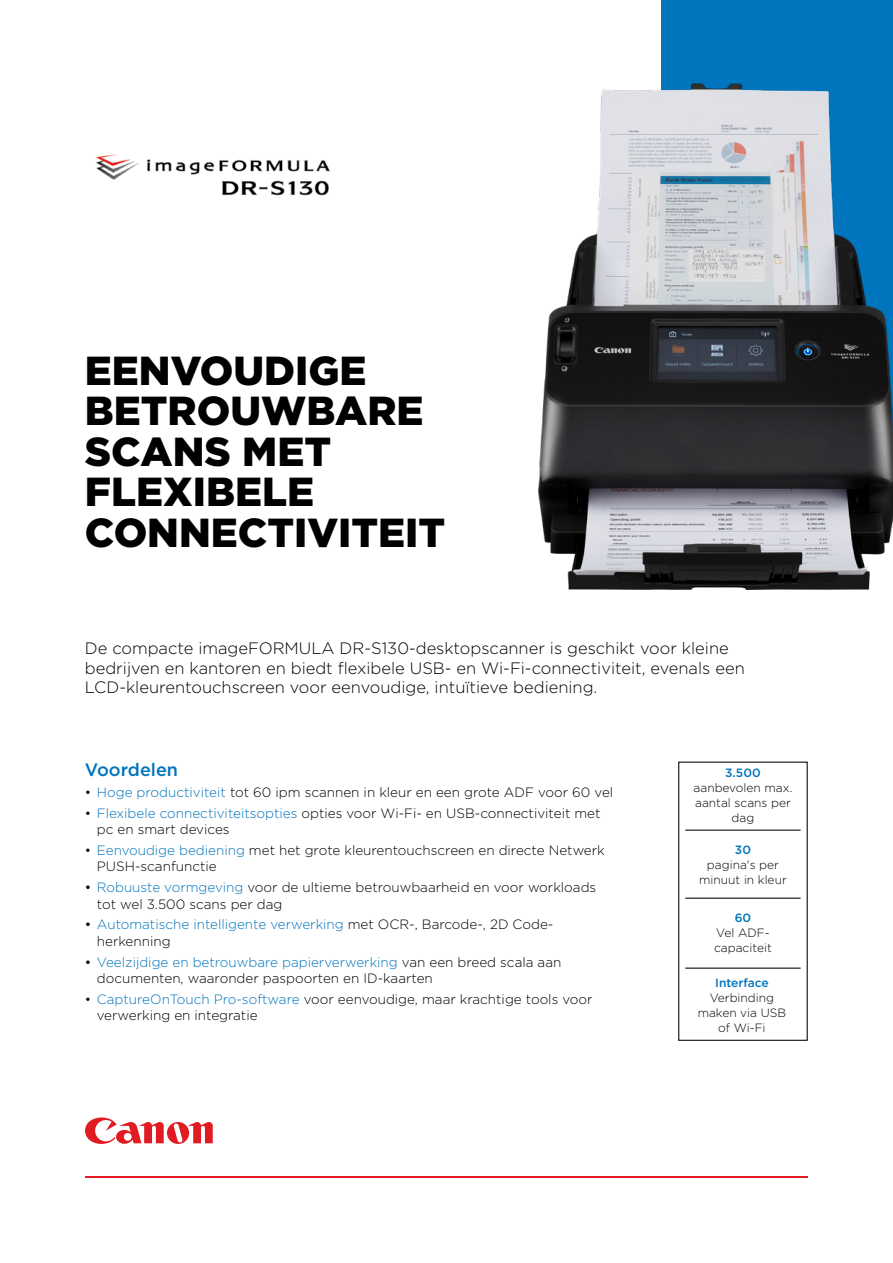
<style>
.page{position:relative;width:893px;height:1263px;background:#fff}
.page>*{position:absolute;margin:0;border:0;box-sizing:border-box;transform-origin:0 0}
.t1{font:900 40.5px/40.5px "Gotham";color:#000}
.t2{font:500 18px "Gotham";color:#0074bc}
.t3{font:300 16.5px/19.5px "Gotham";color:#000}
.t4{font:300 13.5px/16.5px "Gotham";color:#000}
.t5{font:300 13.5px/16.5px "Gotham";color:#0074bc}
.t6{font:300 12px/15px "Gotham";color:#000;text-align:center}
.t7{font:500 12px "Gotham";color:#0074bc}
.s1{color:#0074bc}
.s2{font-weight:400}
.s3{font-weight:400;color:#000}
.s4{color:#000}
</style>
<div class="page">
<svg style="left:85px;top:1117px;width:128px;height:27px"></svg>
<hr style="left:85px;top:1176px;width:723px;height:2px;background:#e11b22">
<div style="left:662px;top:0;width:231px;height:477px;background:#0074bc"></div>
<hr style="left:685px;top:967px;width:116px;height:2px;background:#000">
<hr style="left:685px;top:898px;width:116px;height:1px;background:#000">
<hr style="left:685px;top:829px;width:116px;height:2px;background:#000">
<img style="left:539px;top:84px;width:354px;height:506px">
<img style="left:95px;top:154px;width:235px;height:42px">
<h1 class="t1" style="left:85px;top:350px;width:362px">EENVOUDIGE<br>BETROUWBARE<br>SCANS MET<br>FLEXIBELE<br>CONNECTIVITEIT</h1>
<p class="t3" style="left:85px;top:638px;width:661px">De compacte imageFORMULA DR-S130-desktopscanner is geschikt voor kleine bedrijven en kantoren en biedt flexibele USB- en Wi-Fi-connectiviteit, evenals een<br>LCD-kleurentouchscreen voor eenvoudige, intuïtieve bediening.</p>
<h2 class="t2" style="left:85px;top:758px;width:95px">Voordelen</h2>
<p class="t4" style="left:85px;top:783px;width:530px">• <span class="s1">Hoge productiviteit</span> tot 60 ipm scannen in kleur en een grote ADF voor 60 vel</p>
<p class="t4" style="left:97px;top:804px;width:505px;text-indent:-12px">• <span class="s1">Flexibele connectiviteitsopties</span> opties voor Wi-Fi- en USB-connectiviteit met pc en smart devices</p>
<p class="t4" style="left:97px;top:841px;width:509px;text-indent:-12px">• <span class="s1">Eenvoudige bediening</span> met het grote kleurentouchscreen en directe Netwerk<br>PUSH-scanfunctie</p>
<p class="t4" style="left:97px;top:879px;width:501px;text-indent:-12px"><span class="s2">•</span> <span class="s1">Robuuste vormgeving</span> voor de ultieme betrouwbaarheid en voor workloads tot wel 3.500 scans per dag</p>
<p class="t5" style="left:97px;top:916px;width:458px;text-indent:-12px"><span class="s3">•</span> Automatische intelligente verwerking <span class="s4">met OCR-, Barcode-, 2D Code&shy;herkenning</span></p>
<p class="t4" style="left:97px;top:953px;width:466px;text-indent:-12px"><span class="s2">•</span> <span class="s1">Veelzijdige en betrouwbare papierverwerking</span> van een breed scala aan documenten, waaronder paspoorten en ID-kaarten</p>
<p class="t4" style="left:97px;top:990px;width:497px;text-indent:-12px">• <span class="s1">CaptureOnTouch Pro-software</span> voor eenvoudige, maar krachtige tools voor verwerking en integratie</p>
<p class="t7" style="left:725px;top:765px;width:37px">3.500</p>
<p class="t6" style="left:693px;top:780px;width:100px">aanbevolen max. aantal scans per dag</p>
<p class="t7" style="left:735px;top:842px;width:18px">30</p>
<p class="t6" style="left:699px;top:857px;width:89px">pagina's per minuut in kleur</p>
<p class="t7" style="left:735px;top:910px;width:18px">60</p>
<p class="t6" style="left:714px;top:925px;width:59px;text-align:left">Vel ADF&shy;capaciteit</p>
<p class="t7" style="left:715px;top:975px;width:55px">Interface</p>
<p class="t6" style="left:698px;top:990px;width:90px">Verbinding maken via USB of Wi-Fi</p>
</div>
